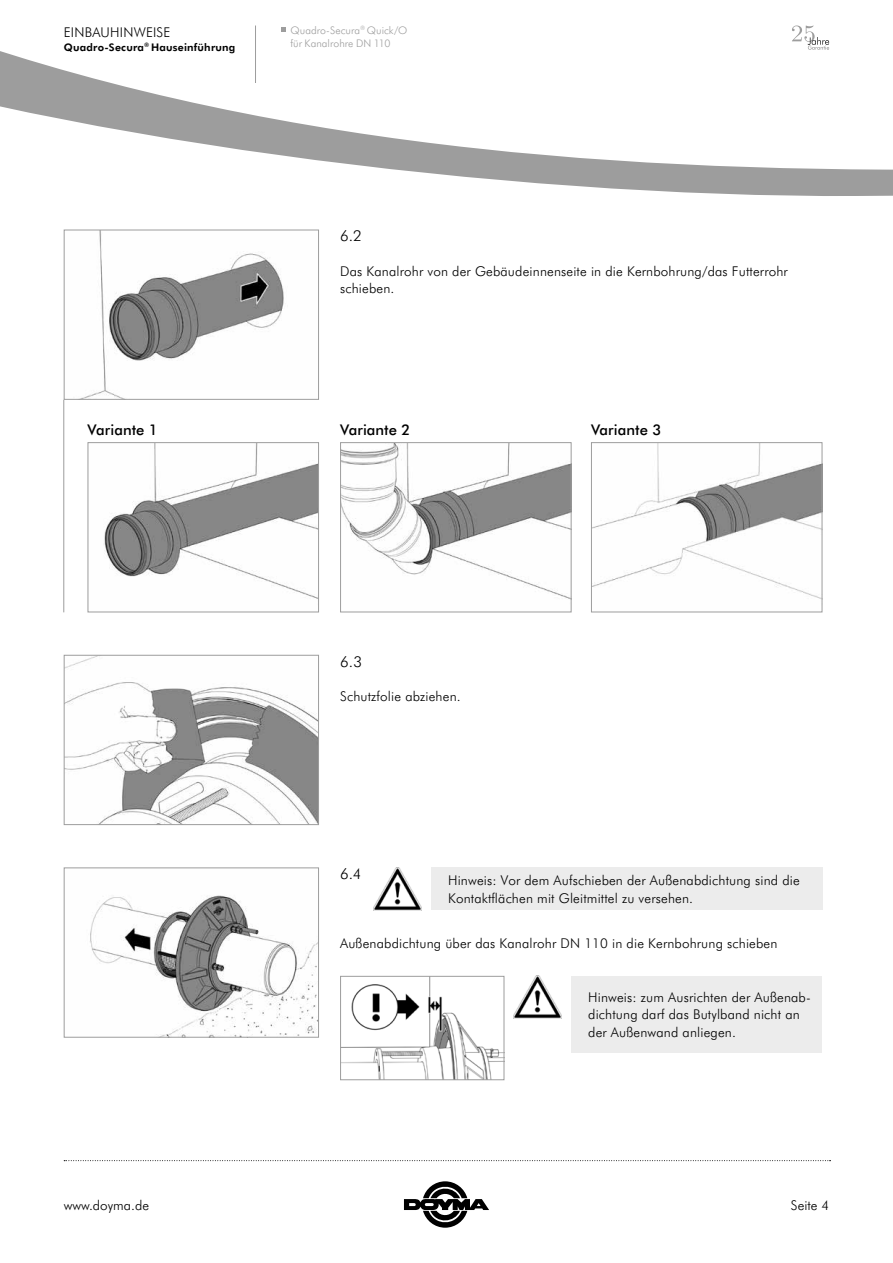
<style>
.page{position:relative;width:893px;height:1263px;background:#fff}
.page>*{position:absolute;margin:0;border:0;box-sizing:border-box;transform-origin:0 0}
.t1{font:300 15px "Futura BT";color:#000}
.t2{font:500 14.85px "Futura BT";letter-spacing:.005em;color:#000}
.t3{font:300 13.5px/17.2px "Futura BT";letter-spacing:.01em;color:#000}
.t4{font:300 10.5px/13.5px "Futura BT";letter-spacing:.005em;color:#9d9d9d}
.t5{font:700 10.5px "Futura BT";letter-spacing:.02em;color:#000}
</style>
<div class="page">
<svg style="left:0;top:25px;width:893px;height:171px"></svg>
<svg style="left:404px;top:1181px;width:85px;height:47px"></svg>
<svg style="left:64px;top:1160px;width:767px;height:1px"></svg>
<img style="left:66px;top:657px;width:251px;height:166px">
<div style="left:64px;top:655px;width:255px;height:170px;border:1px solid #9d9d9d"></div>
<img style="left:342px;top:444px;width:227px;height:155px">
<div style="left:340px;top:442px;width:231px;height:170px;border:1px solid #9d9d9d"></div>
<img style="left:593px;top:444px;width:227px;height:155px">
<div style="left:591px;top:442px;width:231px;height:170px;border:1px solid #9d9d9d"></div>
<img style="left:82px;top:232px;width:202px;height:166px">
<div style="left:64px;top:230px;width:255px;height:170px;border:1px solid #9d9d9d"></div>
<img style="left:90px;top:895px;width:227px;height:140px">
<div style="left:64px;top:867px;width:255px;height:170px;border:1px solid #9d9d9d"></div>
<img style="left:342px;top:978px;width:160px;height:100px">
<div style="left:340px;top:976px;width:164px;height:104px;border:1px solid #9d9d9d"></div>
<img style="left:104px;top:444px;width:213px;height:155px">
<div style="left:88px;top:442px;width:231px;height:170px;border:1px solid #9d9d9d"></div>
<hr style="left:63px;top:400px;width:1px;height:212px;background:#9d9d9d">
<img style="left:513px;top:976px;width:49px;height:42px">
<img style="left:373px;top:867px;width:49px;height:43px">
<svg style="left:792px;top:26px;width:37px;height:24px"></svg>
<hr style="left:255px;top:26px;width:1px;height:57px;background:#9d9d9d">
<svg style="left:281px;top:28px;width:5px;height:4px"></svg>
<div style="left:571px;top:976px;width:251px;height:76px;background:#ececec"></div>
<div style="left:431px;top:867px;width:391px;height:43px;background:#ececec"></div>
<p class="t3" style="left:64px;top:23px;width:108px">EINBAUHINWEISE</p>
<p class="t5" style="left:64px;top:40px;width:173px">Quadro-Secura<sup>®</sup> Hauseinführung</p>
<p class="t4" style="left:290px;top:23px;width:119px">Quadro-Secura<sup>®</sup> Quick/O für Kanalrohre DN 110</p>
<p class="t1" style="left:340px;top:226px;width:23px">6.2</p>
<p class="t3" style="left:340px;top:262px;width:449px">Das Kanalrohr von der Gebäudeinnenseite in die Kernbohrung/das Futterrohr schieben.</p>
<p class="t2" style="left:88px;top:419px;width:72px">Variante 1</p>
<p class="t2" style="left:340px;top:419px;width:72px">Variante 2</p>
<p class="t2" style="left:591px;top:419px;width:72px">Variante 3</p>
<p class="t1" style="left:340px;top:651px;width:23px">6.3</p>
<p class="t3" style="left:340px;top:687px;width:122px">Schutzfolie abziehen.</p>
<p class="t1" style="left:340px;top:864px;width:23px">6.4</p>
<p class="t3" style="left:448px;top:871px;width:353px">Hinweis: Vor dem Aufschieben der Außenabdichtung sind die<br>Kontaktflächen mit Gleitmittel zu versehen.</p>
<p class="t3" style="left:340px;top:934px;width:439px">Außenabdichtung über das Kanalrohr DN 110 in die Kernbohrung schieben</p>
<p class="t3" style="left:588px;top:988px;width:224px">Hinweis: zum Ausrichten der Außenab&shy;dichtung darf das Butylband nicht an der Außenwand anliegen.</p>
<p class="t3" style="left:64px;top:1196px;width:87px">www.doyma.de</p>
<p class="t3" style="left:791px;top:1196px;width:40px">Seite 4</p>
</div>
